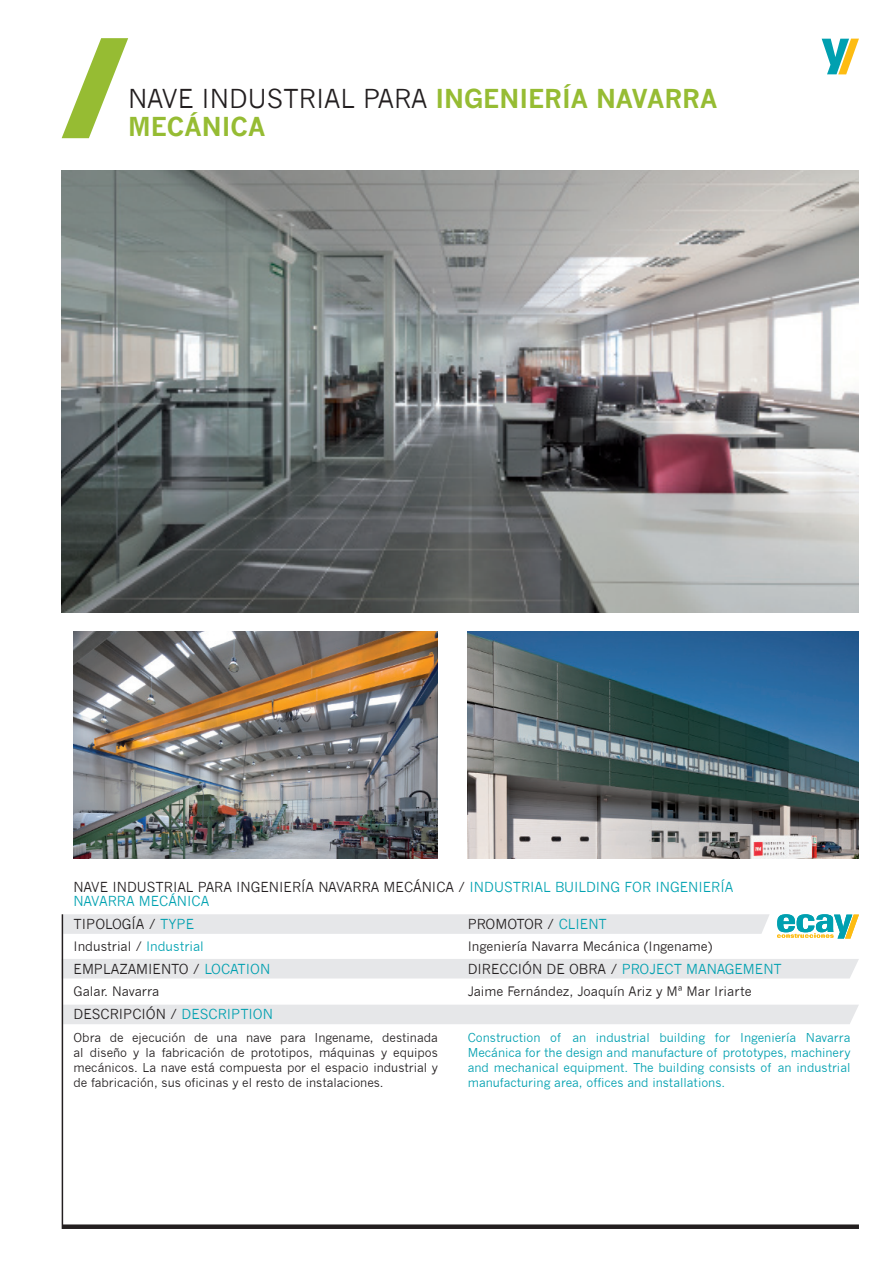
<style>
.page{position:relative;width:893px;height:1263px;background:#fff}
.page>*{position:absolute;margin:0;border:0;box-sizing:border-box;transform-origin:0 0}
.t1{font:700 25.5px/28.5px "News Gothic";color:#96bc33}
.t2{font:13.5px/13.5px "News Gothic";color:#00a2b1}
.t3{font:13.5px "News Gothic";color:#231f20}
.t4{font:13.5px "News Gothic";color:#00a0b0}
.t5{font:12.75px "News Gothic";color:#231f20}
.t6{font:12px/15px "News Gothic";color:#00a0b0;text-align:justify}
.t7{font:12px/15px "News Gothic";color:#231f20;text-align:justify}
.s1{font-weight:400;color:#231f20}
.s2{color:#231f20}
.s3{color:#00a0b0}
.s4{color:#00a2b1}
</style>
<div class="page">
<svg style="left:822px;top:39px;width:37px;height:35px"></svg>
<svg style="left:62px;top:38px;width:66px;height:100px"></svg>
<div style="left:62px;top:1224px;width:797px;height:5px;background:#231f20"></div>
<div style="left:63px;top:914px;width:706px;height:20px;background:#e6e7e9"></div>
<div style="left:63px;top:959px;width:796px;height:19px;background:#e6e7e9"></div>
<div style="left:63px;top:1005px;width:796px;height:19px;background:#e6e7e9"></div>
<hr style="left:62px;top:914px;width:1px;height:315px;background:#231f20">
<img style="left:62px;top:170px;width:797px;height:442px">
<img style="left:468px;top:631px;width:391px;height:227px">
<img style="left:74px;top:631px;width:364px;height:227px">
<svg style="left:777px;top:914px;width:82px;height:24px"></svg>
<h1 class="t1" style="left:128px;top:84px;width:591px"><span class="s1">NAVE INDUSTRIAL PARA</span> INGENIERÍA NAVARRA<br>MECÁNICA</h1>
<p class="t2" style="left:74px;top:881px;width:661px"><span class="s2">NAVE INDUSTRIAL PARA INGENIERÍA NAVARRA MECÁNICA /</span> INDUSTRIAL BUILDING FOR INGENIERÍA<br>NAVARRA MECÁNICA</p>
<p class="t3" style="left:74px;top:916px;width:122px">TIPOLOGÍA / <span class="s3">TYPE</span></p>
<p class="t3" style="left:74px;top:961px;width:198px">EMPLAZAMIENTO / <span class="s3">LOCATION</span></p>
<p class="t3" style="left:74px;top:1007px;width:201px">DESCRIPCIÓN / <span class="s3">DESCRIPTION</span></p>
<p class="t3" style="left:468px;top:916px;width:141px">PROMOTOR / <span class="s3">CLIENT</span></p>
<p class="t4" style="left:468px;top:961px;width:316px"><span class="s2">DIRECCIÓN DE OBRA /</span> PROJECT MANAGEMENT</p>
<p class="t5" style="left:468px;top:939px;width:246px">Ingeniería Navarra Mecánica (Ingename)</p>
<p class="t5" style="left:74px;top:939px;width:132px">Industrial / <span class="s4">Industrial</span></p>
<p class="t5" style="left:74px;top:984px;width:87px">Galar. Navarra</p>
<p class="t5" style="left:468px;top:984px;width:285px">Jaime Fernández, Joaquín Ariz y Mª Mar Iriarte</p>
<p class="t7" style="left:74px;top:1030px;width:366px">Obra de ejecución de una nave para Ingename, destinada al diseño y la fabricación de prototipos, máquinas y equipos mecánicos. La nave está compuesta por el espacio industrial y de fabricación, sus oficinas y el resto de instalaciones.</p>
<p class="t6" style="left:468px;top:1030px;width:384px">Construction of an industrial building for Ingeniería Navarra Mecánica for the design and manufacture of prototypes, machinery and mechanical equipment. The building consists of an industrial manufacturing area, offices and installations.</p>
</div>
